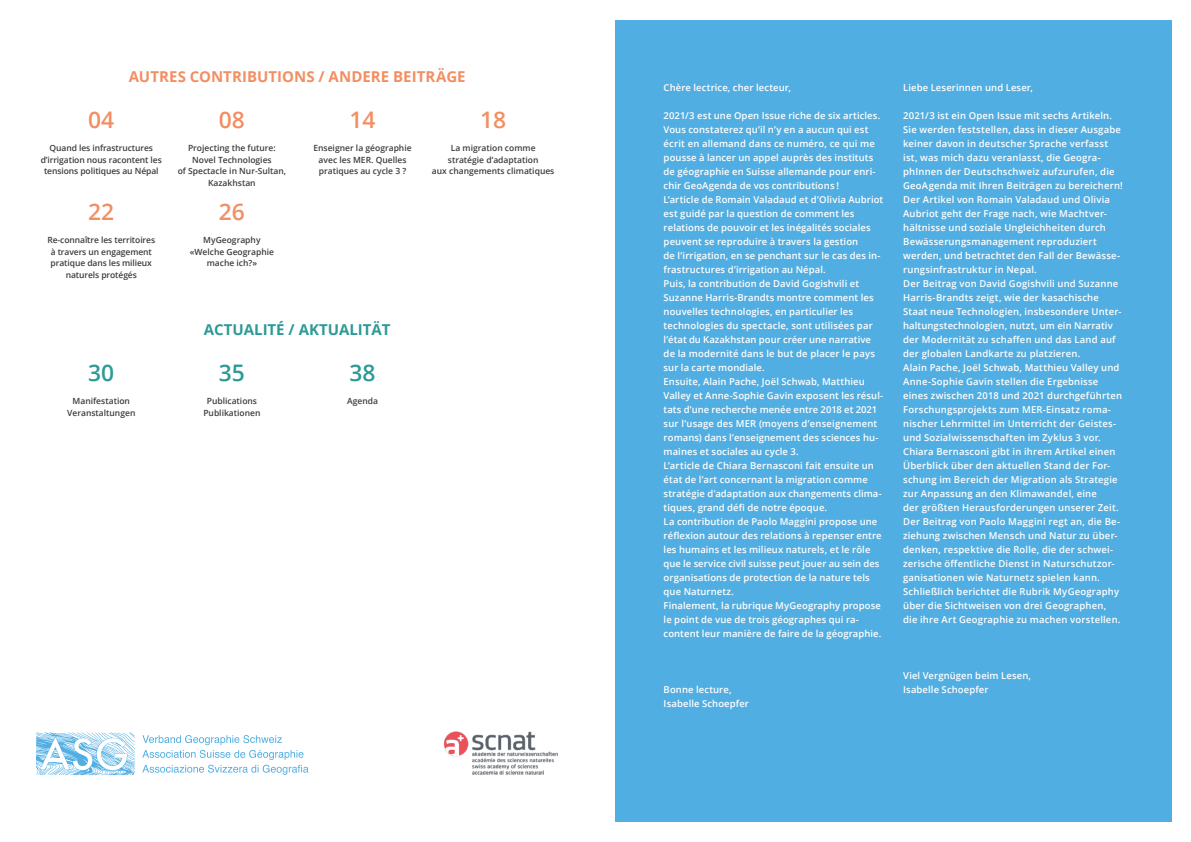
<style>
.page{position:relative;width:1191px;height:842px;background:#fff}
.page>*{position:absolute;margin:0;border:0;box-sizing:border-box;transform-origin:0 0}
.t1{font:600 22.8px "Open Sans";color:#f28f62}
.t2{font:600 22.8px "Open Sans";color:#2c9a95}
.t3{font:700 15px "Open Sans";letter-spacing:.005em;color:#f28f62}
.t4{font:700 15px "Open Sans";color:#2c9a95}
.t5{font:600 9.5px/14px "Open Sans";letter-spacing:.015em;color:#fff}
.t6{font:600 8.5px/11.5px "Open Sans";color:#3c3c3b;text-align:center}
</style>
<div class="page">
<div style="left:615px;top:20px;width:556px;height:802px;background:#51aee2"></div>
<svg style="left:142px;top:735px;width:166px;height:40px"></svg>
<svg style="left:36px;top:732px;width:99px;height:43px"></svg>
<img style="left:443px;top:731px;width:115px;height:44px">
<h2 class="t3" style="left:129px;top:66px;width:338px">AUTRES CONTRIBUTIONS / ANDERE BEITRÄGE</h2>
<h1 class="t1" style="left:88px;top:104px;width:28px">04</h1>
<p class="t6" style="left:41px;top:142px;width:123px">Quand les infrastructures d’irrigation nous racontent les tensions politiques au Népal</p>
<h1 class="t1" style="left:88px;top:196px;width:28px">22</h1>
<p class="t6" style="left:47px;top:234px;width:109px">Re-connaître les territoires à travers un engagement pratique dans les milieux naturels protégés</p>
<h1 class="t1" style="left:219px;top:104px;width:28px">08</h1>
<p class="t6" style="left:178px;top:142px;width:110px">Projecting the future:<br>Novel Technologies<br>of Spectacle in Nur-Sultan,<br>Kazakhstan</p>
<h1 class="t1" style="left:219px;top:196px;width:28px">26</h1>
<p class="t6" style="left:190px;top:234px;width:86px">MyGeography «Welche Geographie mache ich?»</p>
<h1 class="t1" style="left:349px;top:104px;width:28px">14</h1>
<p class="t6" style="left:313px;top:142px;width:100px">Enseigner la géographie avec les MER. Quelles pratiques au cycle 3 ?</p>
<h1 class="t2" style="left:88px;top:357px;width:28px">30</h1>
<p class="t6" style="left:67px;top:395px;width:70px">Manifestation<br>Veranstaltungen</p>
<h2 class="t4" style="left:204px;top:319px;width:188px">ACTUALITÉ / AKTUALITÄT</h2>
<h1 class="t2" style="left:219px;top:357px;width:28px">35</h1>
<p class="t6" style="left:203px;top:395px;width:59px">Publications<br>Publikationen</p>
<h1 class="t2" style="left:349px;top:357px;width:28px">38</h1>
<p class="t6" style="left:347px;top:395px;width:32px">Agenda</p>
<h1 class="t1" style="left:480px;top:104px;width:28px">18</h1>
<p class="t6" style="left:432px;top:142px;width:124px">La migration comme stratégie d’adaptation<br>aux changements climatiques</p>
<p class="t5" style="left:663px;top:80px;width:129px">Chère lectrice, cher lecteur,</p>
<p class="t5" style="left:663px;top:108px;width:221px">2021/3 est une Open Issue riche de six articles.<br>Vous constaterez qu’il n’y en a aucun qui est écrit en allemand dans ce numéro, ce qui me pousse à lancer un appel auprès des instituts de géographie en Suisse allemande pour enri&shy;chir GeoAgenda de vos contributions !<br>L’article de Romain Valadaud et d’Olivia Aubriot est guidé par la question de comment les relations de pouvoir et les inégalités sociales peuvent se reproduire à travers la gestion<br>de l’irrigation, en se penchant sur le cas des in&shy;frastructures d’irrigation au Népal.<br>Puis, la contribution de David Gogishvili et Suzanne Harris-Brandts montre comment les nouvelles technologies, en particulier les technologies du spectacle, sont utilisées par l’état du Kazakhstan pour créer une narrative de la modernité dans le but de placer le pays sur la carte mondiale.<br>Ensuite, Alain Pache, Joël Schwab, Matthieu Valley et Anne-Sophie Gavin exposent les résul&shy;tats d’une recherche menée entre 2018 et 2021 sur l’usage des MER (moyens d’enseignement romans) dans l’enseignement des sciences hu&shy;maines et sociales au cycle 3.<br>L’article de Chiara Bernasconi fait ensuite un état de l’art concernant la migration comme stratégie d’adaptation aux changements clima&shy;tiques, grand défi de notre époque.<br>La contribution de Paolo Maggini propose une réflexion autour des relations à repenser entre les humains et les milieux naturels, et le rôle que le service civil suisse peut jouer au sein des organisations de protection de la nature tels que Naturnetz.<br>Finalement, la rubrique MyGeography propose le point de vue de trois géographes qui ra&shy;content leur manière de faire de la géographie.</p>
<p class="t5" style="left:663px;top:682px;width:87px">Bonne lecture,<br>Isabelle Schoepfer</p>
<p class="t5" style="left:903px;top:80px;width:131px">Liebe Leserinnen und Leser,</p>
<p class="t5" style="left:903px;top:108px;width:221px">2021/3 ist ein Open Issue mit sechs Artikeln.<br>Sie werden feststellen, dass in dieser Ausgabe keiner davon in deutscher Sprache verfasst ist, was mich dazu veranlasst, die Geogra&shy;phInnen der Deutschschweiz aufzurufen, die GeoAgenda mit Ihren Beiträgen zu bereichern!<br>Der Artikel von Romain Valadaud und Olivia Aubriot geht der Frage nach, wie Machtver&shy;hältnisse und soziale Ungleichheiten durch Bewässerungsmanagement reproduziert werden, und betrachtet den Fall der Bewässe&shy;rungsinfrastruktur in Nepal.<br>Der Beitrag von David Gogishvili und Suzanne Harris-Brandts zeigt, wie der kasachische Staat neue Technologien, insbesondere Unter&shy;haltungstechnologien, nutzt, um ein Narrativ der Modernität zu schaffen und das Land auf der globalen Landkarte zu platzieren.<br>Alain Pache, Joël Schwab, Matthieu Valley und Anne-Sophie Gavin stellen die Ergebnisse eines zwischen 2018 und 2021 durchgeführten Forschungsprojekts zum MER-Einsatz roma&shy;nischer Lehrmittel im Unterricht der Geistes&shy;und Sozialwissenschaften im Zyklus 3 vor.<br>Chiara Bernasconi gibt in ihrem Artikel einen Überblick über den aktuellen Stand der For&shy;schung im Bereich der Migration als Strategie zur Anpassung an den Klimawandel, eine<br>der größten Herausforderungen unserer Zeit.<br>Der Beitrag von Paolo Maggini regt an, die Be&shy;ziehung zwischen Mensch und Natur zu über&shy;denken, respektive die Rolle, die der schwei&shy;zerische öffentliche Dienst in Naturschutzor&shy;ganisationen wie Naturnetz spielen kann.<br>Schließlich berichtet die Rubrik MyGeography über die Sichtweisen von drei Geographen, die ihre Art Geographie zu machen vorstellen.</p>
<p class="t5" style="left:903px;top:668px;width:129px">Viel Vergnügen beim Lesen,<br>Isabelle Schoepfer</p>
</div>
